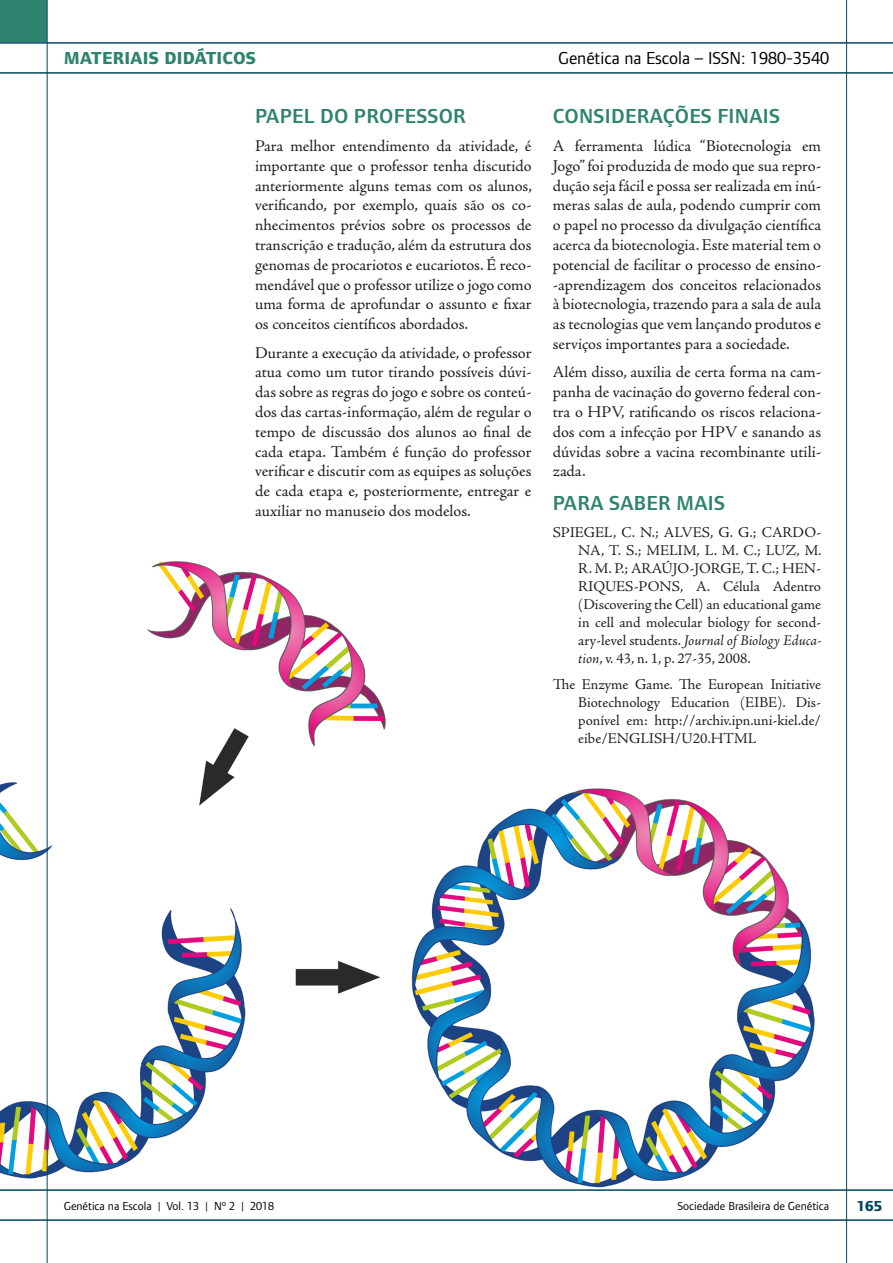
<style>
.page{position:relative;width:893px;height:1263px;background:#fff}
.page>*{position:absolute;margin:0;border:0;box-sizing:border-box;transform-origin:0 0}
.Texto{font:600 21px "Foundry Form Sans";letter-spacing:.015em;color:#2e836e}
.t1{font:18px "Foundry Form Sans";color:#000}
.t2{font:800 18px "Foundry Form Sans";letter-spacing:.015em;color:#2e836e}
.Texto-2{font:16.5px/19.8px "Adobe Jenson Pro";color:#231f20;text-align:justify}
.Referências{font:15px/18px "Adobe Jenson Pro";color:#231f20;text-align:justify}
.t3{font:800 15px "Foundry Form Sans";color:#014260}
.t4{font:12px "Foundry Form Sans";color:#000}
.s1{font-style:italic}
</style>
<div class="page">
<img style="left:0;top:535px;width:833px;height:675px">
<div style="left:0;top:0;width:47px;height:42px;background:#2e836e"></div>
<hr style="left:47px;top:0;width:1px;height:1263px;background:#014260">
<hr style="left:846px;top:0;width:1px;height:1263px;background:#014260">
<hr style="left:0;top:1190px;width:893px;height:1px;background:#014260">
<hr style="left:0;top:1220px;width:893px;height:1px;background:#014260">
<hr style="left:0;top:43px;width:893px;height:1px;background:#014260">
<hr style="left:0;top:73px;width:893px;height:1px;background:#014260">
<p class="t2" style="left:64px;top:48px;width:194px">MATERIAIS DIDÁTICOS</p>
<p class="Texto" style="left:255px;top:104px;width:212px">PAPEL DO PROFESSOR</p>
<p class="Texto-2" style="left:255px;top:136px;width:278px">Para melhor entendimento da atividade, é importante que o professor tenha discutido anteriormente alguns temas com os alunos, verificando, por exemplo, quais são os co&shy;nhecimentos prévios sobre os processos de transcrição e tradução, além da estrutura dos genomas de procariotos e eucariotos. É reco&shy;mendável que o professor utilize o jogo como uma forma de aprofundar o assunto e fixar os conceitos científicos abordados.</p>
<p class="Texto-2" style="left:255px;top:343px;width:278px">Durante a execução da atividade, o professor atua como um tutor tirando possíveis dúvi&shy;das sobre as regras do jogo e sobre os conteú&shy;dos das cartas-informação, além de regular o tempo de discussão dos alunos ao final de cada etapa. Também é função do professor verificar e discutir com as equipes as soluções de cada etapa e, posteriormente, entregar e auxiliar no manuseio dos modelos.</p>
<p class="t1" style="left:558px;top:48px;width:273px">Genética na Escola – ISSN: 1980-3540</p>
<p class="Texto" style="left:553px;top:104px;width:229px">CONSIDERAÇÕES FINAIS</p>
<p class="Texto-2" style="left:553px;top:136px;width:270px">A ferramenta lúdica “Biotecnologia em Jogo” foi produzida de modo que sua repro&shy;dução seja fácil e possa ser realizada em inú&shy;meras salas de aula, podendo cumprir com o papel no processo da divulgação científica acerca da biotecnologia. Este material tem o potencial de facilitar o processo de ensino--aprendizagem dos conceitos relacionados à biotecnologia, trazendo para a sala de aula as tecnologias que vem lançando produtos e serviços importantes para a sociedade.</p>
<p class="Texto-2" style="left:553px;top:363px;width:270px">Além disso, auxilia de certa forma na cam&shy;panha de vacinação do governo federal con&shy;tra o HPV, ratificando os riscos relaciona&shy;dos com a infecção por HPV e sanando as dúvidas sobre a vacina recombinante utili&shy;zada.</p>
<p class="Texto" style="left:553px;top:491px;width:174px">PARA SABER MAIS</p>
<p class="Referências" style="left:578px;top:523px;width:245px;text-indent:-26px">SPIEGEL, C. N.; ALVES, G. G.; CARDO-NA, T. S.; MELIM, L. M. C.; LUZ, M.<br>R. M. P.; ARAÚJO-JORGE, T. C.; HEN-RIQUES-PONS, A. Célula Adentro (Discovering the Cell) an educational game in cell and molecular biology for second&shy;ary-level students. <span class="s1">Journal of Biology Educa&shy;tion</span>, v. 43, n. 1, p. 27-35, 2008.</p>
<p class="Referências" style="left:578px;top:676px;width:244px;text-indent:-26px">The Enzyme Game. The European Initiative Biotechnology Education (EIBE). Dis&shy;ponível em: http://archiv.ipn.uni-kiel.de/ eibe/ENGLISH/U20.HTML</p>
<p class="t4" style="left:64px;top:1199px;width:212px">Genética na Escola | Vol. 13 | Nº 2 | 2018</p>
<p class="t4" style="left:677px;top:1199px;width:153px">Sociedade Brasileira de Genética</p>
<p class="t3" style="left:857px;top:1197px;width:27px">165</p>
</div>
